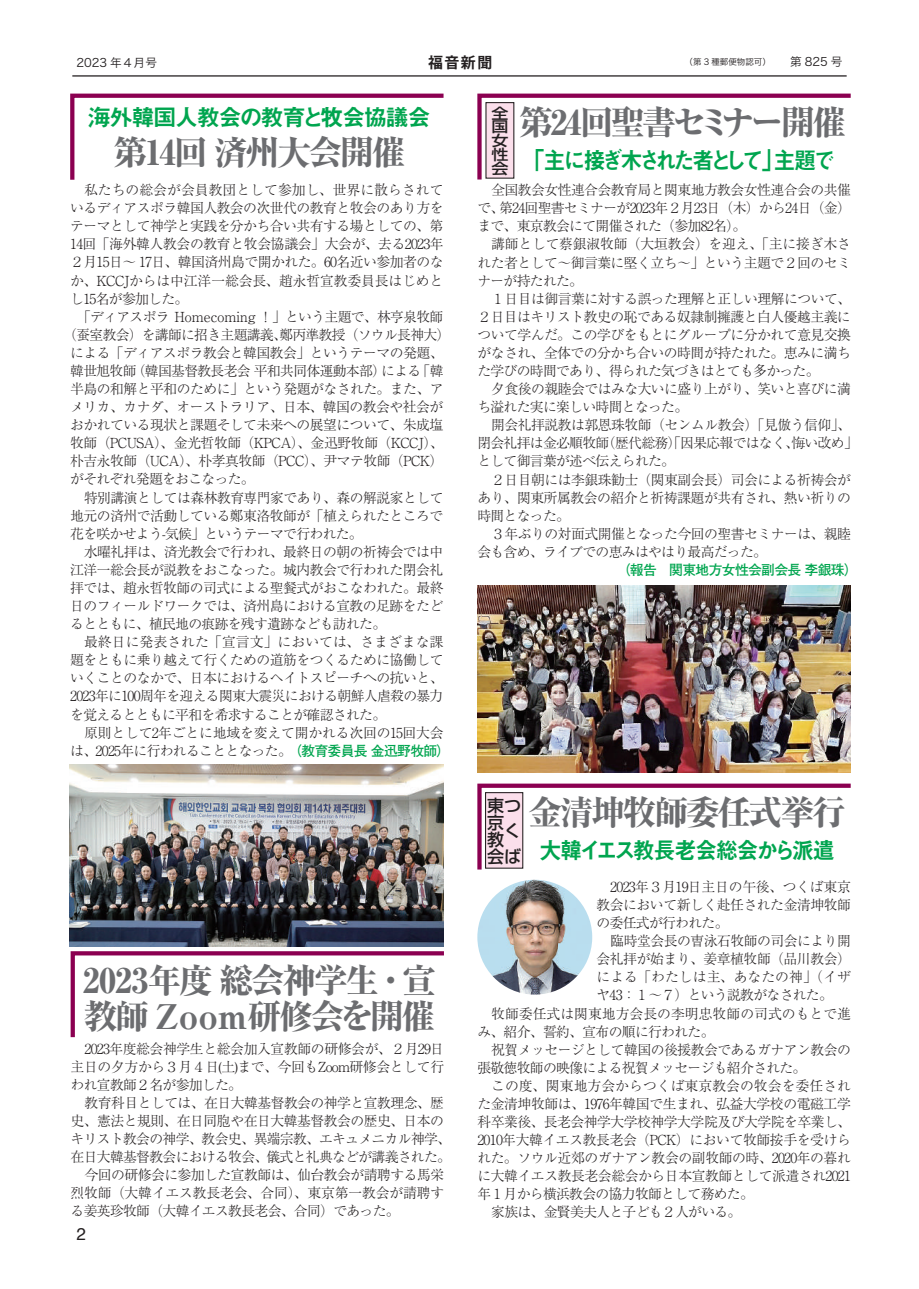
<style>
.page{position:relative;width:919px;height:1289px;background:#fff}
.page>*{position:absolute;margin:0;border:0;box-sizing:border-box;transform-origin:0 0}
.t1{font:800 34.05px/36.2px "Ryumin Pro";letter-spacing:-.075em;color:#6c6d70}
.t2{font:23.4px "Midashi Go Pro MB31";letter-spacing:-.18em;color:#00a54f;scale:.95 1}
.t3{font:23.4px "Midashi Go Pro MB31";letter-spacing:-.07em;color:#00a54f}
.t4{font:23.4px "Midashi Go Pro MB31";letter-spacing:-.1em;color:#00a54f;scale:.95 1}
.t5{font:500 16.95px/17px "Shin Go Pro";color:#231f20}
.t6{font:16.95px "Helvetica";color:#231f20}
.t7{font:700 14.85px "Koz Go Pro";color:#231f20}
.t8{font:500 14.7px/14px "Shin Go Pro";color:#231f20;text-align:justify;scale:1.16 1}
.t9{font:300 13.8px/18.1px "Ryumin Pro";letter-spacing:-.035em;color:#231f20;text-align:justify}
.t10{font:300 13.8px "Ryumin Pro";letter-spacing:.005em;color:#231f20}
.t11{font:300 13.8px "Ryumin Pro";letter-spacing:-.01em;color:#231f20}
.t12{font:300 13.8px "Ryumin Pro";color:#231f20}
.t13{font:300 13.8px "Ryumin Pro";letter-spacing:-.015em;color:#231f20}
.t14{font:700 13.8px "Futo Go B101 Pro";letter-spacing:-.05em;color:#00a54f}
.t15{font:11.7px "Hira Kaku Pro W3";color:#231f20}
.t16{font:8.55px "Hira Kaku Pro W3";color:#231f20}
.s1{font-size:11.7px}
.s2{font-family:"Futo Go B101 Pro";font-weight:700;color:#00a54f}
</style>
<div class="page">
<hr style="left:72px;top:75px;width:774px;height:2px;background:#231f20">
<svg style="left:477px;top:93px;width:374px;height:87px"></svg>
<svg style="left:70px;top:93px;width:374px;height:87px"></svg>
<svg style="left:70px;top:951px;width:374px;height:87px"></svg>
<div style="left:486px;top:103px;width:28px;height:75px;background:#fbdfeb"></div>
<svg style="left:477px;top:783px;width:374px;height:87px"></svg>
<img style="left:477px;top:879px;width:115px;height:115px;border-radius:57px">
<img style="left:70px;top:764px;width:373px;height:182px">
<img style="left:477px;top:585px;width:373px;height:187px">
<p class="t15" style="left:77px;top:52px;width:82px">2023 年４月号</p>
<p class="t7" style="left:428px;top:53px;width:65px">福音新聞</p>
<p class="t16" style="left:684px;top:54px;width:159px">（第 3 種郵便物認可）<span class="s1">　　第 825 号</span></p>
<h2 class="t3" style="left:88px;top:98px;width:344px">海外韓国人教会の教育と牧会協議会</h2>
<h1 class="t1" style="left:113px;top:132px;width:293px">第14回 済州大会開催</h1>
<p class="t12" style="left:84px;top:179px;width:361px">私たちの総会が会員教団として参加し、世界に散らされて</p>
<p class="t9" style="left:70px;top:198px;width:375px">いるディアスポラ韓国人教会の次世代の教育と牧会のあり方を</p>
<p class="t9" style="left:70px;top:216px;width:374px">テーマとして神学と実践を分かち合い共有する場としての、第</p>
<p class="t9" style="left:70px;top:234px;width:375px">14回「海外韓人教会の教育と牧会協議会」大会が、去る2023年</p>
<p class="t9" style="left:70px;top:252px;width:375px">２月15日～ 17日、韓国済州島で開かれた。60名近い参加者のな</p>
<p class="t11" style="left:70px;top:269px;width:374px">か、KCCJからは中江洋一総会長、趙永哲宣教委員長はじめと</p>
<p class="t9" style="left:70px;top:288px;width:120px">し15名が参加した。</p>
<p class="t9" style="left:77px;top:306px;width:368px">「ディアスポラ Homecoming ！」という主題で、林亨泉牧師</p>
<p class="t9" style="left:63px;top:324px;width:388px">（蚕室教会）を講師に招き主題講義、鄭丙準教授（ソウル長神大）</p>
<p class="t9" style="left:70px;top:342px;width:375px">による「ディアスポラ教会と韓国教会」というテーマの発題、</p>
<p class="t9" style="left:70px;top:360px;width:375px">韓世旭牧師（韓国基督教長老会 平和共同体運動本部）による「韓</p>
<p class="t9" style="left:70px;top:378px;width:375px">半島の和解と平和のために」という発題がなされた。また、ア</p>
<p class="t9" style="left:70px;top:397px;width:375px">メリカ、カナダ、オーストラリア、日本、韓国の教会や社会が</p>
<p class="t9" style="left:70px;top:415px;width:374px">おかれている現状と課題そして未来への展望について、朱成塩</p>
<p class="t9" style="left:70px;top:433px;width:375px">牧師（PCUSA）、金光哲牧師（KPCA）、金迅野牧師（KCCJ）、</p>
<p class="t9" style="left:70px;top:451px;width:375px">朴吉永牧師（UCA）、朴孝真牧師（PCC）、尹マテ牧師（PCK）</p>
<p class="t9" style="left:70px;top:469px;width:186px">がそれぞれ発題をおこなった。</p>
<p class="t9" style="left:84px;top:487px;width:361px">特別講演としては森林教育専門家であり、森の解説家として</p>
<p class="t9" style="left:70px;top:505px;width:374px">地元の済州で活動している鄭東洛牧師が「植えられたところで</p>
<p class="t9" style="left:70px;top:523px;width:294px">花を咲かせよう-気候」というテーマで行われた。</p>
<p class="t9" style="left:84px;top:541px;width:361px">水曜礼拝は、済光教会で行われ、最終日の朝の祈祷会では中</p>
<p class="t9" style="left:70px;top:559px;width:374px">江洋一総会長が説教をおこなった。城内教会で行われた閉会礼</p>
<p class="t9" style="left:70px;top:577px;width:375px">拝では、趙永哲牧師の司式による聖餐式がおこなわれた。最終</p>
<p class="t9" style="left:70px;top:595px;width:374px">日のフィールドワークでは、済州島における宣教の足跡をたど</p>
<p class="t9" style="left:70px;top:613px;width:317px">るとともに、植民地の痕跡を残す遺跡なども訪れた。</p>
<p class="t10" style="left:84px;top:631px;width:361px">最終日に発表された「宣言文」においては、さまざまな課</p>
<p class="t9" style="left:70px;top:650px;width:375px">題をともに乗り越えて行くための道筋をつくるために協働して</p>
<p class="t9" style="left:70px;top:668px;width:375px">いくことのなかで、日本におけるヘイトスピーチへの抗いと、</p>
<p class="t9" style="left:70px;top:686px;width:375px">2023年に100周年を迎える関東大震災における朝鮮人虐殺の暴力</p>
<p class="t9" style="left:70px;top:704px;width:317px">を覚えるとともに平和を希求することが確認された。</p>
<p class="t11" style="left:84px;top:721px;width:361px">原則として2年ごとに地域を変えて開かれる次回の15回大会</p>
<p class="t9" style="left:70px;top:740px;width:382px">は、2025年に行われることとなった。 <span class="s2">（教育委員長 金迅野牧師）</span></p>
<h1 class="t1" style="left:83px;top:959px;width:355px">2023年度 総会神学生・宣教師 Zoom研修会を開催</h1>
<p class="t9" style="left:71px;top:1038px;width:375px;text-indent:14px">2023年度総会神学生と総会加入宣教師の研修会が、２月29日主日の夕方から３月４日(土)まで、今回もZoom研修会として行われ宣教師２名が参加した。</p>
<p class="t9" style="left:84px;top:1092px;width:361px">教育科目としては、在日大韓基督教会の神学と宣教理念、歴</p>
<p class="t9" style="left:71px;top:1110px;width:375px">史、憲法と規則、在日同胞や在日大韓基督教会の歴史、日本の</p>
<p class="t9" style="left:71px;top:1128px;width:382px">キリスト教会の神学、教会史、異端宗教、エキュメニカル神学、</p>
<p class="t9" style="left:71px;top:1146px;width:382px">在日大韓基督教会における牧会、儀式と礼典などが講義された。</p>
<p class="t9" style="left:84px;top:1164px;width:361px">今回の研修会に参加した宣教師は、仙台教会が請聘する馬栄</p>
<p class="t13" style="left:71px;top:1182px;width:375px">烈牧師（大韓イエス教長老会、合同）、東京第一教会が請聘す</p>
<p class="t9" style="left:71px;top:1200px;width:330px">る姜英珍牧師（大韓イエス教長老会、合同）であった。</p>
<p class="t6" style="left:77px;top:1220px;width:11px">2</p>
<p class="t8" style="left:491px;top:104px;width:16px">全国女性会</p>
<h1 class="t1" style="left:519px;top:102px;width:329px">第24回聖書セミナー開催</h1>
<h2 class="t2" style="left:522px;top:141px;width:331px">「主に接ぎ木された者として」主題で</h2>
<p class="t9" style="left:477px;top:180px;width:375px;text-indent:14px">全国教会女性連合会教育局と関東地方教会女性連合会の共催で、第24回聖書セミナーが2023年２月23日（木）から24日（金）まで、東京教会にて開催された（参加82名）。</p>
<p class="t9" style="left:477px;top:234px;width:375px;text-indent:14px">講師として蔡銀淑牧師（大垣教会）を迎え、「主に接ぎ木された者として～御言葉に堅く立ち～」という主題で２回のセミナーが持たれた。</p>
<p class="t9" style="left:477px;top:288px;width:375px;text-indent:14px">１日目は御言葉に対する誤った理解と正しい理解について、２日目はキリスト教史の恥である奴隷制擁護と白人優越主義について学んだ。この学びをもとにグループに分かれて意見交換がなされ、全体での分かち合いの時間が持たれた。恵みに満ちた学びの時間であり、得られた気づきはとても多かった。</p>
<p class="t9" style="left:477px;top:379px;width:375px;text-indent:14px">夕食後の親睦会ではみな大いに盛り上がり、笑いと喜びに満ち溢れた実に楽しい時間となった。</p>
<p class="t9" style="left:477px;top:415px;width:382px;text-align:left;text-indent:14px">開会礼拝説教は郭恩珠牧師（センムル教会）「見倣う信仰」、閉会礼拝は金必順牧師（歴代総務）「因果応報ではなく、悔い改め」として御言葉が述べ伝えられた。</p>
<p class="t9" style="left:477px;top:469px;width:375px;text-indent:14px">２日目朝には李銀珠勧士（関東副会長）司会による祈祷会があり、関東所属教会の紹介と祈祷課題が共有され、熱い祈りの時間となった。</p>
<p class="t9" style="left:477px;top:523px;width:375px;text-indent:14px">３年ぶりの対面式開催となった今回の聖書セミナーは、親睦会も含め、ライブでの恵みはやはり最高だった。</p>
<p class="t14" style="left:616px;top:558px;width:242px">（報告　関東地方女性会副会長 李銀珠）</p>
<p class="t5" style="left:487px;top:794px;width:35px">東つ京教会ば</p>
<p class="t5" style="left:504px;top:820px;width:16px">く</p>
<h1 class="t1" style="left:528px;top:792px;width:319px">金清坤牧師委任式挙行</h1>
<h2 class="t4" style="left:539px;top:831px;width:312px">大韓イエス教長老会総会から派遣</h2>
<p class="t9" style="left:596px;top:876px;width:256px;text-indent:14px">2023年３月19日主日の午後、つくば東京教会において新しく赴任された金清坤牧師の委任式が行われた。</p>
<p class="t9" style="left:610px;top:930px;width:242px">臨時堂会長の曺泳石牧師の司会により開</p>
<p class="t9" style="left:596px;top:948px;width:256px">会礼拝が始まり、姜章植牧師（品川教会）</p>
<p class="t10" style="left:596px;top:966px;width:256px">による「わたしは主、あなたの神」（イザ</p>
<p class="t9" style="left:596px;top:985px;width:238px">ヤ43：１～７）という説教がなされた。</p>
<p class="t12" style="left:491px;top:1002px;width:361px">牧師委任式は関東地方会長の李明忠牧師の司式のもとで進</p>
<p class="t9" style="left:477px;top:1021px;width:238px">み、紹介、誓約、宣布の順に行われた。</p>
<p class="t9" style="left:491px;top:1039px;width:361px">祝賀メッセージとして韓国の後援教会であるガナアン教会の</p>
<p class="t9" style="left:477px;top:1057px;width:330px">張敬徳牧師の映像による祝賀メッセージも紹介された。</p>
<p class="t10" style="left:491px;top:1074px;width:361px">この度、関東地方会からつくば東京教会の牧会を委任され</p>
<p class="t9" style="left:477px;top:1093px;width:375px">た金清坤牧師は、1976年韓国で生まれ、弘益大学校の電磁工学</p>
<p class="t9" style="left:477px;top:1111px;width:375px">科卒業後、長老会神学大学校神学大学院及び大学院を卒業し、</p>
<p class="t9" style="left:477px;top:1129px;width:375px">2010年大韓イエス教長老会（PCK）において牧師按手を受けら</p>
<p class="t9" style="left:477px;top:1147px;width:375px">れた。ソウル近郊のガナアン教会の副牧師の時、2020年の暮れ</p>
<p class="t9" style="left:477px;top:1165px;width:375px">に大韓イエス教長老会総会から日本宣教師として派遣され2021</p>
<p class="t9" style="left:477px;top:1183px;width:278px">年１月から横浜教会の協力牧師として務めた。</p>
<p class="t9" style="left:491px;top:1201px;width:252px">家族は、金賢美夫人と子ども２人がいる。</p>
</div>
